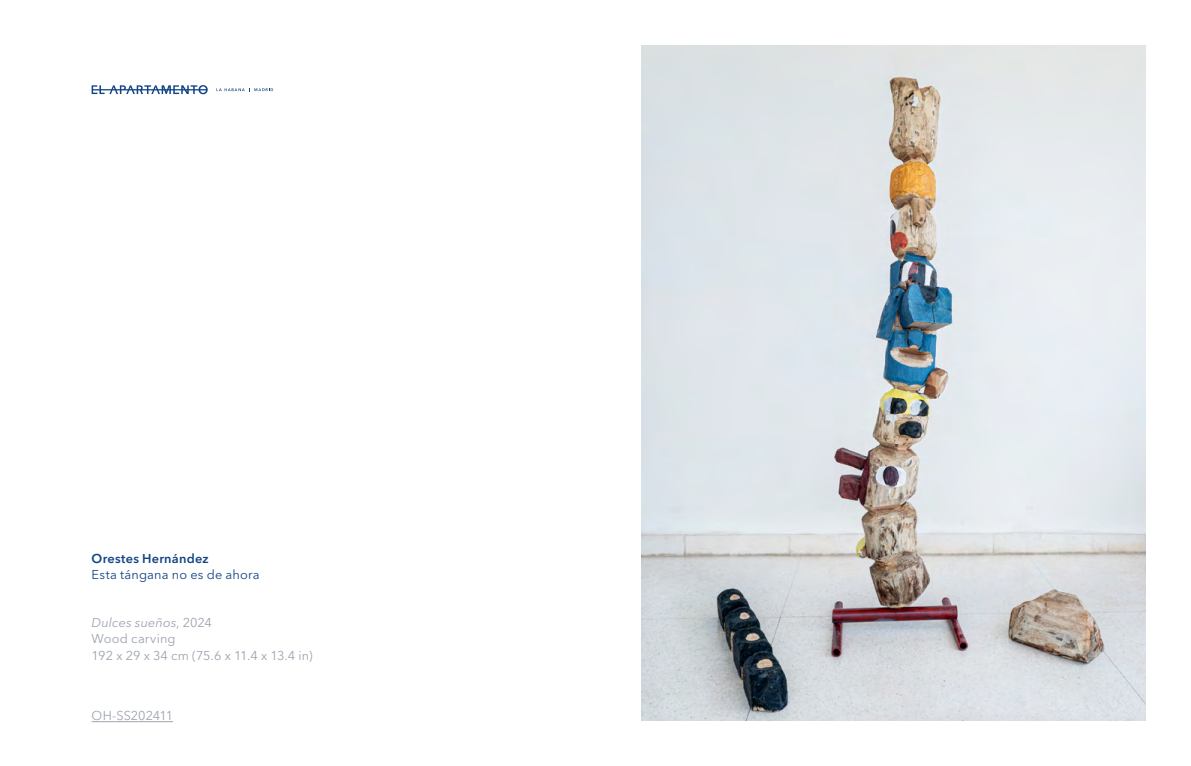
<style>
.page{position:relative;width:1191px;height:766px;background:#fff}
.page>*{position:absolute;margin:0;border:0;box-sizing:border-box;transform-origin:0 0}
.t1{font:12.75px/16.5px "Avenir Next LT Pro";letter-spacing:.01em;color:#9ea3b0}
.t2{font:12.75px "Avenir Next LT Pro";letter-spacing:.015em;color:#124585}
.t3{font:600 12.75px "Avenir Next LT Pro";letter-spacing:.015em;color:#124585}
.s1{font-style:italic}
</style>
<div class="page">
<svg style="left:216px;top:88px;width:57px;height:3px"></svg>
<svg style="left:92px;top:85px;width:116px;height:9px"></svg>
<img style="left:641px;top:46px;width:504px;height:674px">
<hr style="left:92px;top:721px;width:81px;height:1px;background:#9ea3b0">
<p class="t3" style="left:92px;top:550px;width:119px">Orestes Hernández</p>
<p class="t2" style="left:92px;top:567px;width:170px">Esta tángana no es de ahora</p>
<p class="t1" style="left:92px;top:613px;width:222px"><span class="s1">Dulces sueños</span>, 2024<br>Wood carving<br>192 x 29 x 34 cm (75.6 x 11.4 x 13.4 in)</p>
<p class="t1" style="left:92px;top:707px;width:83px">OH-SS202411</p>
</div>
